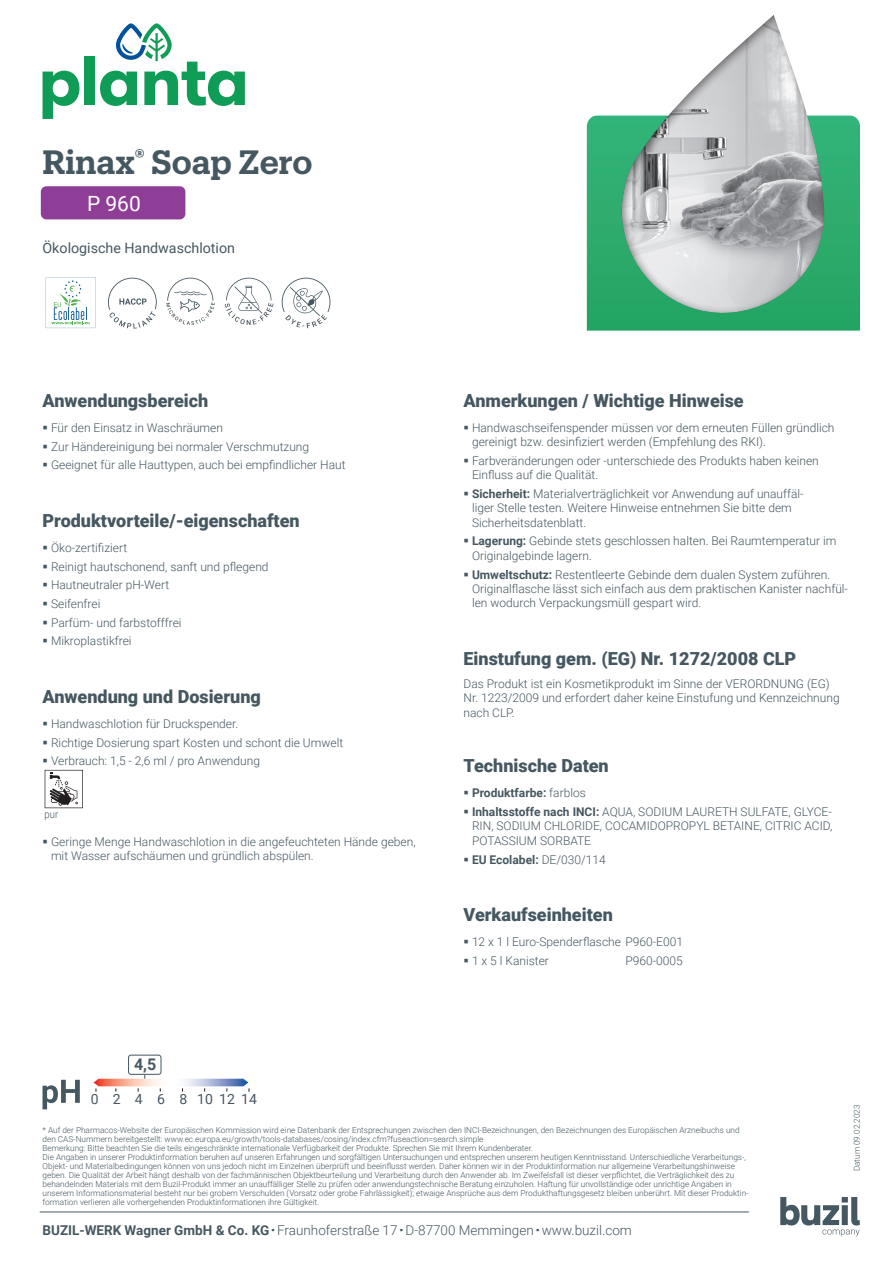
<style>
.page{position:relative;width:893px;height:1263px;background:#fff}
.page>*{position:absolute;margin:0;border:0;box-sizing:border-box;transform-origin:0 0}
.t1{font:600 33px "Produkt";color:#455760}
.t2{font:21px "Roboto";color:#fff}
.t3{font:900 18px "Roboto";color:#455760}
.t4{font:700 16.05px "Roboto";color:#455760}
.t5{font:14.25px "Roboto";color:#455760}
.t6{font:13.95px "Roboto";color:#455760}
.t7{font:300 13.5px "Roboto";color:#455760}
.t8{font:300 12px/14.4px "Roboto";color:#455760}
.t9{font:700 12px "Roboto";color:#455760}
.t10{font:300 10.5px "Roboto";color:#455760;scale:.9 1}
.t11{font:300 8.25px/9px "Roboto";color:#455760}
.s1{font-weight:700}
.s2{font-weight:300}
.s3{font-family:"GT America LCG";font-weight:700}
</style>
<div class="page">
<svg style="left:45px;top:770px;width:38px;height:38px"></svg>
<svg style="left:43px;top:71px;width:36px;height:48px"></svg>
<div style="left:84px;top:56px;width:11px;height:49px;background:#0f9c56"></div>
<svg style="left:100px;top:23px;width:145px;height:83px"></svg>
<svg style="left:780px;top:1197px;width:80px;height:39px"></svg>
<hr style="left:40px;top:1212px;width:709px;height:1px;background:#455760">
<svg style="left:43px;top:1080px;width:37px;height:29px"></svg>
<svg style="left:94px;top:1075px;width:156px;height:17px"></svg>
<div style="left:128px;top:1054px;width:33px;height:21px;border:1px solid #455760;border-radius:2px"></div>
<svg style="left:586px;top:15px;width:274px;height:316px"></svg>
<div style="left:41px;top:186px;width:144px;height:33px;background:#8e3e97;border-radius:6px"></div>
<svg style="left:45px;top:277px;width:51px;height:51px"></svg>
<svg style="left:225px;top:278px;width:48px;height:47px"></svg>
<svg style="left:282px;top:278px;width:48px;height:50px"></svg>
<svg style="left:166px;top:278px;width:49px;height:47px"></svg>
<svg style="left:108px;top:278px;width:49px;height:50px"></svg>
<h1 class="t1" style="left:43px;top:139px;width:272px">Rinax<sup>®</sup> Soap Zero</h1>
<h2 class="t2" style="left:87px;top:189px;width:55px">P 960</h2>
<p class="t5" style="left:43px;top:238px;width:194px">Ökologische Handwaschlotion</p>
<h3 class="t3" style="left:43px;top:388px;width:167px">Anwendungsbereich</h3>
<p class="t8" style="left:51px;top:418px;width:296px;line-height:18.6px">Für den Einsatz in Waschräumen<br>Zur Händereinigung bei normaler Verschmutzung<br>Geeignet für alle Hauttypen, auch bei empfindlicher Haut</p>
<h3 class="t3" style="left:43px;top:508px;width:259px">Produktvorteile/-eigenschaften</h3>
<p class="t8" style="left:51px;top:538px;width:219px;line-height:18.6px">Öko-zertifiziert<br>Reinigt hautschonend, sanft und pflegend<br>Hautneutraler pH-Wert<br>Seifenfrei<br>Parfüm- und farbstofffrei<br>Mikroplastikfrei</p>
<h3 class="t3" style="left:43px;top:684px;width:220px">Anwendung und Dosierung</h3>
<p class="t8" style="left:51px;top:714px;width:294px;line-height:18.6px">Handwaschlotion für Druckspender.<br>Richtige Dosierung spart Kosten und schont die Umwelt<br>Verbrauch: 1,5 - 2,6 ml / pro Anwendung</p>
<p class="t10" style="left:45px;top:807px;width:17px">pur</p>
<p class="t8" style="left:51px;top:834px;width:366px">Geringe Menge Handwaschlotion in die angefeuchteten Hände geben, mit Wasser aufschäumen und gründlich abspülen.</p>
<h3 class="t4" style="left:134px;top:1052px;width:24px">4,5</h3>
<h3 class="t3" style="left:463px;top:388px;width:282px">Anmerkungen / Wichtige Hinweise</h3>
<p class="t8" style="left:472px;top:420px;width:364px">Handwaschseifenspender müssen vor dem erneuten Füllen gründlich gereinigt bzw. desinfiziert werden (Empfehlung des RKI).</p>
<p class="t8" style="left:472px;top:453px;width:348px">Farbveränderungen oder -unterschiede des Produkts haben keinen<br>Einfluss auf die Qualität.</p>
<p class="t8" style="left:472px;top:486px;width:333px"><span class="s1">Sicherheit:</span> Materialverträglichkeit vor Anwendung auf unauffäl&shy;liger Stelle testen. Weitere Hinweise entnehmen Sie bitte dem<br>Sicherheitsdatenblatt.</p>
<p class="t8" style="left:472px;top:533px;width:366px"><span class="s1">Lagerung:</span> Gebinde stets geschlossen halten. Bei Raumtemperatur im<br>Originalgebinde lagern.</p>
<p class="t8" style="left:472px;top:567px;width:378px"><span class="s1">Umweltschutz:</span> Restentleerte Gebinde dem dualen System zuführen.<br>Originalflasche lässt sich einfach aus dem praktischen Kanister nachfül&shy;len wodurch Verpackungsmüll gespart wird.</p>
<h3 class="t3" style="left:463px;top:646px;width:334px">Einstufung gem. (EG) Nr. 1272/2008 CLP</h3>
<p class="t8" style="left:463px;top:676px;width:378px">Das Produkt ist ein Kosmetikprodukt im Sinne der VERORDNUNG (EG)<br>Nr. 1223/2009 und erfordert daher keine Einstufung und Kennzeichnung nach CLP.</p>
<h3 class="t3" style="left:463px;top:753px;width:147px">Technische Daten</h3>
<p class="t8" style="left:472px;top:783px;width:361px;line-height:18.6px"><span class="s1">Produktfarbe:</span> farblos<br><span class="s1">Inhaltsstoffe nach INCI:</span> AQUA, SODIUM LAURETH SULFATE, GLYCE-</p>
<p class="t8" style="left:472px;top:818px;width:362px">RIN, SODIUM CHLORIDE, COCAMIDOPROPYL BETAINE, CITRIC ACID,<br>POTASSIUM SORBATE</p>
<p class="t9" style="left:472px;top:851px;width:135px">EU Ecolabel: <span class="s2">DE/030/114</span></p>
<h3 class="t3" style="left:463px;top:902px;width:151px">Verkaufseinheiten</h3>
<p class="t8" style="left:472px;top:932px;width:213px;line-height:18.6px">12 x 1 l Euro-Spenderflasche P960-E001<br>1 x 5 l Kanister</p>
<p class="t8" style="left:625px;top:953px;width:59px">P960-0005</p>
<p class="t6" style="left:91px;top:1089px;width:168px">0 2 4 6 8 101214</p>
<p class="t11" style="left:43px;top:1125px;width:708px">* Auf der Pharmacos-Website der Europäischen Kommission wird eine Datenbank der Entsprechungen zwischen den INCI-Bezeichnungen, den Bezeichnungen des Europäischen Arzneibuchs und den CAS-Nummern bereitgestellt: www.ec.europa.eu/growth/tools-databases/cosing/index.cfm?fuseaction=search.simple<br>Bemerkung: Bitte beachten Sie die teils eingeschränkte internationale Verfügbarkeit der Produkte. Sprechen Sie mit Ihrem Kundenberater.<br>Die Angaben in unserer Produktinformation beruhen auf unseren Erfahrungen und sorgfältigen Untersuchungen und entsprechen unserem heutigen Kenntnisstand. Unterschiedliche Verarbeitungs-, Objekt- und Materialbedingungen können von uns jedoch nicht im Einzelnen überprüft und beeinflusst werden. Daher können wir in der Produktinformation nur allgemeine Verarbeitungshinweise geben. Die Qualität der Arbeit hängt deshalb von der fachmännischen Objektbeurteilung und Verarbeitung durch den Anwender ab. Im Zweifelsfall ist dieser verpflichtet, die Verträglichkeit des zu behandelnden Materials mit dem Buzil-Produkt immer an unauffälliger Stelle zu prüfen oder anwendungstechnische Beratung einzuholen. Haftung für unvollständige oder unrichtige Angaben in unserem Informationsmaterial besteht nur bei grobem Verschulden (Vorsatz oder grobe Fahrlässigkeit); etwaige Ansprüche aus dem Produkthaftungsgesetz bleiben unberührt. Mit dieser Produktin&shy;formation verlieren alle vorhergehenden Produktinformationen ihre Gültigkeit.</p>
<p class="t7" style="left:43px;top:1221px;width:591px"><span class="s1">BUZIL-WERK Wagner GmbH &amp; Co. KG</span> <span class="s3">·</span> Fraunhoferstraße 17 <span class="s3">·</span> D-87700 Memmingen <span class="s3">·</span> www.buzil.com</p>
<p class="t11" style="left:852px;top:1171px;width:68px;rotate:-90deg">Datum 09.02.2023</p>
</div>
